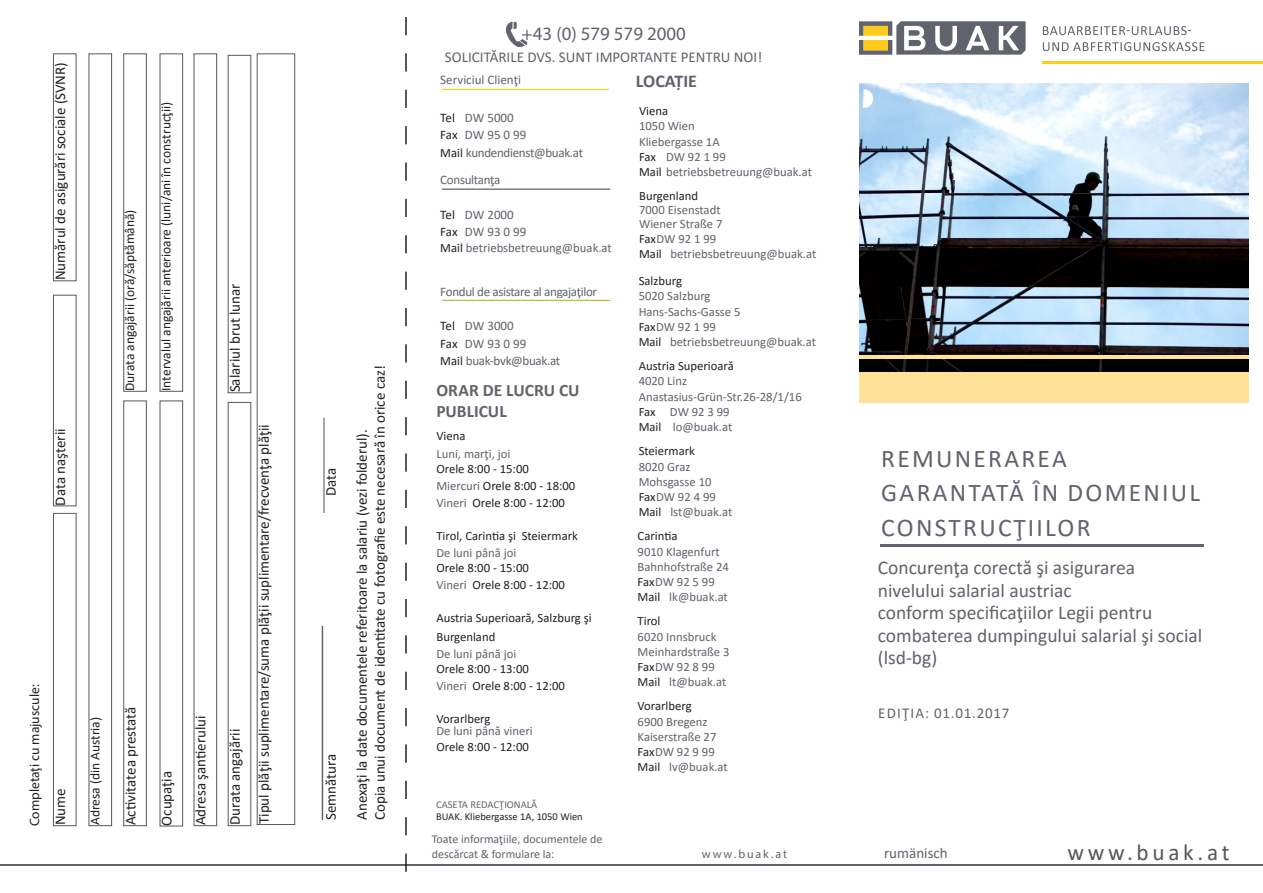
<style>
.page{position:relative;width:1263px;height:893px;background:#fff}
.page>*{position:absolute;margin:0;border:0;box-sizing:border-box;transform-origin:0 0}
.Foldername{font:25.5px/34.5px "Calibri";letter-spacing:.09em;color:#60626d}
.t1{font:23.25px "Calibri";letter-spacing:.16em;color:#57585a}
.Foldername2{font:19.5px/22.5px "Calibri";color:#60626d}
.t2{font:18.9px "Myriad Pro";color:#60626d}
.t3{font:700 18px "Calibri";color:#60626d}
.t4{font:700 17.4px/21px "Calibri";color:#60626d}
.Fliesstext{font:15px/18px "Calibri";color:#231f20}
.t5{font:15px "Calibri";color:#60626d}
.t6{font:15px "Calibri";letter-spacing:.06em;color:#60626d}
.Fliesstext-2{font:13.5px "Calibri";color:#231f20}
.t7{font:13.5px "Myriad Pro";color:#231f20}
.t8{font:13.05px/17.4px "Calibri";letter-spacing:-.025em;color:#60626d}
.t9{font:13.05px/17.4px "Calibri";color:#60626d}
.t10{font:12.75px/15.1px "Calibri";color:#60626d}
.t11{font:12.75px/17.1px "Calibri";color:#231f20}
.t12{font:12px/14.4px "Calibri";color:#60626d}
.t13{font:12px "Myriad Pro";letter-spacing:.16em;color:#60626d}
.t14{font:10.5px "Calibri";color:#231f20}
.t15{font:10.5px "Calibri";color:#60626d}
.s1{color:#231f20}
.s2{font-size:12.75px;color:#231f20}
.s3{color:#60626d}
</style>
<div class="page">
<svg style="left:1043px;top:42px;width:161px;height:9px"></svg>
<svg style="left:1043px;top:26px;width:148px;height:9px"></svg>
<svg style="left:859px;top:21px;width:166px;height:34px"></svg>
<hr style="left:1043px;top:61px;width:220px;height:3px;background:#fecb1b">
<hr style="left:0;top:864px;width:1263px;height:1px;background:#60626d">
<svg style="left:506px;top:21px;width:22px;height:26px"></svg>
<svg style="left:441px;top:88px;width:168px;height:3px"></svg>
<svg style="left:441px;top:299px;width:170px;height:2px"></svg>
<svg style="left:442px;top:188px;width:169px;height:2px"></svg>
<svg style="left:405px;top:17px;width:2px;height:855px"></svg>
<hr style="left:322px;top:626px;width:1px;height:194px;background:#231f20">
<hr style="left:323px;top:418px;width:2px;height:95px;background:#57585a">
<svg style="left:53px;top:513px;width:24px;height:313px"></svg>
<svg style="left:53px;top:294px;width:24px;height:213px"></svg>
<svg style="left:53px;top:53px;width:24px;height:229px"></svg>
<svg style="left:88px;top:53px;width:24px;height:773px"></svg>
<svg style="left:123px;top:53px;width:24px;height:339px"></svg>
<svg style="left:123px;top:400px;width:24px;height:426px"></svg>
<svg style="left:159px;top:400px;width:24px;height:427px"></svg>
<svg style="left:159px;top:53px;width:24px;height:339px"></svg>
<svg style="left:193px;top:53px;width:24px;height:773px"></svg>
<svg style="left:227px;top:402px;width:25px;height:424px"></svg>
<svg style="left:227px;top:55px;width:25px;height:338px"></svg>
<div style="left:257px;top:53px;width:38px;height:772px;border:1px solid #57585a"></div>
<img style="left:859px;top:84px;width:389px;height:288px">
<hr style="left:859px;top:356px;width:389px;height:3px;background:#ffe297">
<div style="left:859px;top:372px;width:389px;height:31px;background:#ffe297"></div>
<hr style="left:880px;top:544px;width:323px;height:3px;background:#60626d">
<p class="Fliesstext" style="left:51px;top:280px;width:220px;rotate:-90deg">Numărul de asigurări sociale (SVNR)</p>
<p class="Fliesstext" style="left:51px;top:505px;width:78px;rotate:-90deg">Data naşterii</p>
<p class="t7" style="left:26px;top:826px;width:143px;rotate:-90deg">Completaţi cu majuscule:</p>
<p class="Fliesstext" style="left:51px;top:825px;width:39px;rotate:-90deg">Nume</p>
<p class="Fliesstext-2" style="left:86px;top:825px;width:110px;rotate:-90deg">Adresa (din Austria)</p>
<p class="Fliesstext-2" style="left:120px;top:391px;width:183px;rotate:-90deg">Durata angajării (oră/săptămână)</p>
<p class="Fliesstext" style="left:121px;top:825px;width:120px;rotate:-90deg">Activitatea prestată</p>
<p class="Fliesstext-2" style="left:157px;top:391px;width:291px;rotate:-90deg">Intervalul angajării anterioare (luni/ani în construcţii)</p>
<p class="Fliesstext" style="left:157px;top:826px;width:56px;rotate:-90deg">Ocupaţia</p>
<p class="Fliesstext" style="left:191px;top:825px;width:111px;rotate:-90deg">Adresa şantierului</p>
<p class="Fliesstext" style="left:225px;top:392px;width:111px;rotate:-90deg">Salariul brut lunar</p>
<p class="Fliesstext" style="left:225px;top:825px;width:98px;rotate:-90deg">Durata angajării</p>
<p class="Fliesstext" style="left:254px;top:824px;width:401px;rotate:-90deg">Tipul plăţii suplimentare/suma plăţii suplimentare/frecvenţa plăţii</p>
<p class="Fliesstext" style="left:322px;top:496px;width:30px;rotate:-90deg">Data</p>
<p class="Fliesstext" style="left:322px;top:820px;width:68px;rotate:-90deg">Semnătura</p>
<p class="Fliesstext" style="left:352px;top:820px;width:456px;rotate:-90deg">Anexaţi la date documentele referitoare la salariu (vezi folderul).<br>Copia unui document de identitate cu fotografie este necesară în orice caz!</p>
<h3 class="t2" style="left:522px;top:22px;width:166px">+43 (0) 579 579 2000</h3>
<p class="t5" style="left:445px;top:47px;width:319px">SOLICITĂRILE DVS. SUNT IMPORTANTE PENTRU NOI!</p>
<p class="t9" style="left:440px;top:71px;width:82px">Serviciul Clienţi</p>
<h3 class="t3" style="left:636px;top:69px;width:62px">LOCAȚIE</h3>
<p class="t8" style="left:440px;top:108px;width:144px"><span class="s1">Tel</span> DW 5000<br><span class="s1">Fax</span> DW 95 0 99<br><span class="s2">Mail</span> kundendienst@buak.at</p>
<p class="t11" style="left:639px;top:102px;width:31px">Viena</p>
<p class="t10" style="left:639px;top:118px;width:174px">1050 Wien<br>Kliebergasse 1A<br><span class="s1">Fax</span> DW 92 1 99<br><span class="s1">Mail</span> betriebsbetreuung@buak.at</p>
<p class="t8" style="left:440px;top:171px;width:61px">Consultanţa</p>
<p class="t9" style="left:440px;top:206px;width:88px"><span class="s1">Tel</span> DW 2000<br><span class="s1">Fax</span> DW 93 0 99</p>
<p class="t10" style="left:440px;top:239px;width:173px"><span class="s1">Mail</span> betriebsbetreuung@buak.at</p>
<p class="t11" style="left:639px;top:187px;width:60px">Burgenland</p>
<p class="t10" style="left:639px;top:202px;width:179px;line-height:14.7px">7000 Eisenstadt<br>Wiener Straße 7<br><span class="s1">Fax</span>DW 92 1 99<br><span class="s1">Mail</span> betriebsbetreuung@buak.at</p>
<p class="t11" style="left:639px;top:272px;width:45px">Salzburg</p>
<p class="t10" style="left:639px;top:288px;width:179px">5020 Salzburg<br>Hans-Sachs-Gasse 5<br><span class="s1">Fax</span>DW 92 1 99<br><span class="s1">Mail</span> betriebsbetreuung@buak.at</p>
<p class="t8" style="left:440px;top:282px;width:158px">Fondul de asistare al angajaţilor</p>
<p class="t8" style="left:440px;top:317px;width:121px"><span class="s1">Tel</span> DW 3000<br><span class="s1">Fax</span> DW 93 0 99<br><span class="s2">Mail</span> buak-bvk@buak.at</p>
<p class="t11" style="left:639px;top:357px;width:97px">Austria Superioară</p>
<p class="t10" style="left:639px;top:373px;width:165px">4020 Linz<br>Anastasius-Grün-Str.26-28/1/16<br><span class="s1">Fax</span> DW 92 3 99<br><span class="s1">Mail</span> lo@buak.at</p>
<h3 class="t4" style="left:436px;top:379px;width:145px">ORAR DE LUCRU CU<br>PUBLICUL</h3>
<p class="t11" style="left:436px;top:427px;width:31px">Viena</p>
<p class="t10" style="left:436px;top:445px;width:75px">Luni, marţi, joi</p>
<p class="t11" style="left:436px;top:460px;width:140px">Orele 8:00 - 15:00<br><span class="s3">Miercuri</span> Orele 8:00 - 18:00<br><span class="s3">Vineri</span> Orele 8:00 - 12:00</p>
<p class="t11" style="left:436px;top:526px;width:143px">Tirol, Carintia şi Steiermark</p>
<p class="t10" style="left:436px;top:545px;width:81px">De luni până joi</p>
<p class="t11" style="left:436px;top:559px;width:130px">Orele 8:00 - 15:00<br><span class="s3">Vineri</span> Orele 8:00 - 12:00</p>
<p class="t11" style="left:436px;top:608px;width:157px;line-height:19px">Austria Superioară, Salzburg şi<br>Burgenland</p>
<p class="t10" style="left:436px;top:646px;width:81px">De luni până joi</p>
<p class="t11" style="left:436px;top:660px;width:130px">Orele 8:00 - 13:00<br><span class="s3">Vineri</span> Orele 8:00 - 12:00</p>
<p class="t11" style="left:436px;top:710px;width:56px">Vorarlberg</p>
<p class="t10" style="left:436px;top:723px;width:98px">De luni până vineri</p>
<p class="t11" style="left:436px;top:737px;width:94px">Orele 8:00 - 12:00</p>
<p class="t11" style="left:639px;top:442px;width:58px">Steiermark</p>
<p class="t10" style="left:639px;top:458px;width:95px">8020 Graz<br>Mohsgasse 10<br><span class="s1">Fax</span>DW 92 4 99<br><span class="s1">Mail</span> lst@buak.at</p>
<p class="t11" style="left:638px;top:527px;width:41px">Carintia</p>
<p class="t10" style="left:638px;top:543px;width:93px">9010 Klagenfurt<br>Bahnhofstraße 24<br><span class="s1">Fax</span>DW 92 5 99<br><span class="s1">Mail</span> lk@buak.at</p>
<p class="t11" style="left:638px;top:612px;width:24px">Tirol</p>
<p class="t10" style="left:638px;top:628px;width:93px">6020 Innsbruck<br>Meinhardstraße 3<br><span class="s1">Fax</span>DW 92 8 99<br><span class="s1">Mail</span> lt@buak.at</p>
<p class="t11" style="left:638px;top:697px;width:56px">Vorarlberg</p>
<p class="t10" style="left:638px;top:713px;width:92px">6900 Bregenz<br>Kaiserstraße 27<br><span class="s1">Fax</span>DW 92 9 99<br><span class="s1">Mail</span> lv@buak.at</p>
<p class="t15" style="left:436px;top:797px;width:103px">CASETA REDACŢIONALĂ</p>
<p class="t14" style="left:436px;top:809px;width:148px">BUAK. Kliebergasse 1A, 1050 Wien</p>
<p class="t12" style="left:432px;top:832px;width:172px">Toate informaţiile, documentele de descărcat &amp; formulare la:</p>
<p class="t13" style="left:702px;top:846px;width:87px">www.buak.at</p>
<p class="Foldername" style="left:881px;top:440px;width:320px">REMUNERAREA<br>GARANTATĂ ÎN DOMENIUL<br>CONSTRUCŢIILOR</p>
<p class="Foldername2" style="left:878px;top:556px;width:259px">Concurenţa corectă şi asigurarea nivelului salarial austriac</p>
<p class="Foldername2" style="left:878px;top:601px;width:326px">conform specificaţiilor Legii pentru combaterea dumpingului salarial şi social (lsd-bg)</p>
<p class="t6" style="left:878px;top:703px;width:133px">EDIŢIA: 01.01.2017</p>
<p class="t5" style="left:884px;top:843px;width:65px">rumänisch</p>
<h2 class="t1" style="left:1067px;top:836px;width:164px">www.buak.at</h2>
</div>
